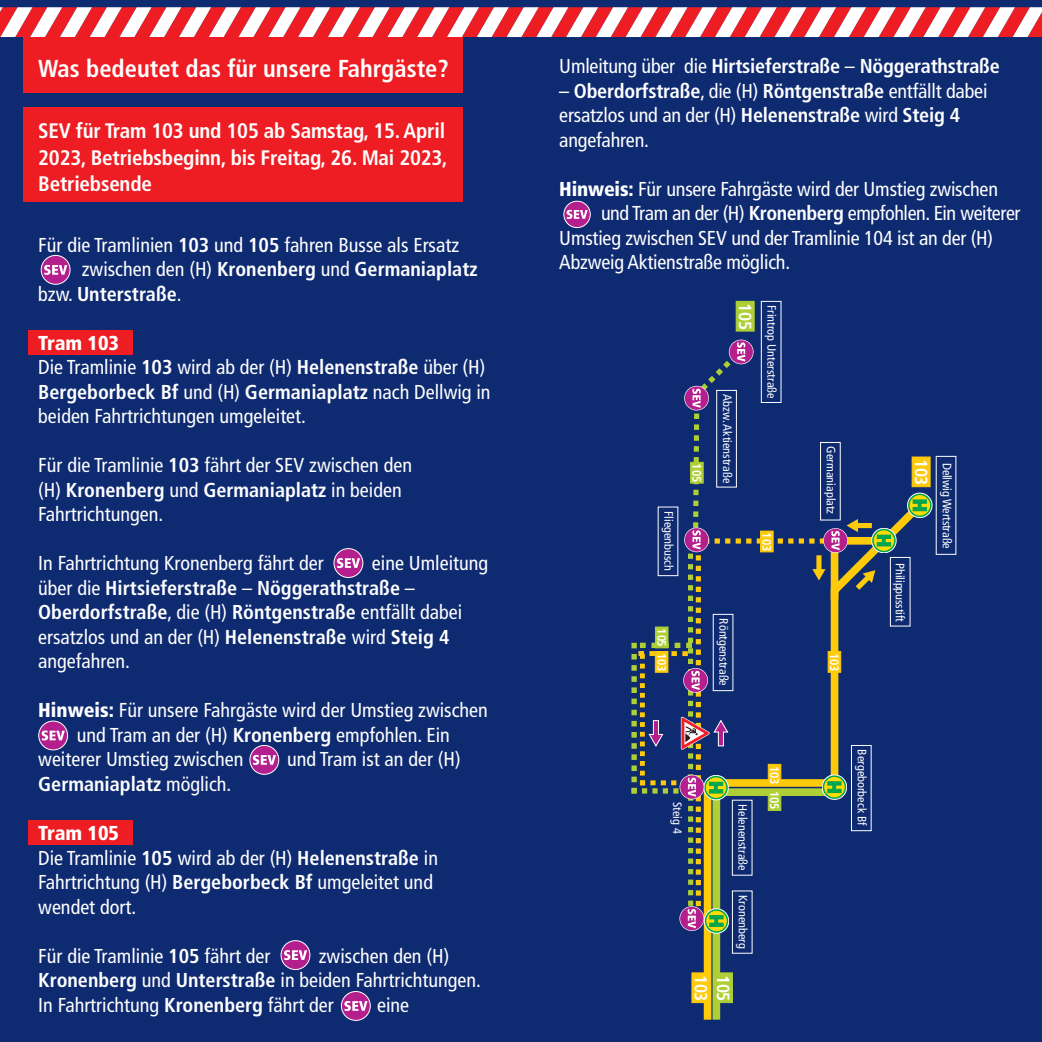
<style>
.page{position:relative;width:1042px;height:1042px;background:#0e2a71}
.page>*{position:absolute;margin:0;border:0;box-sizing:border-box;transform-origin:0 0}
.t1{font:700 condensed 24.5px "Frutiger LT Pro";color:#fff}
.t2{font:700 condensed 21px/26.2px "Frutiger";letter-spacing:-.01em;color:#fff}
.t3{font:condensed 20.12px/24.5px "Frutiger LT Pro";color:#fff}
.t4{font:700 condensed 20.12px "Frutiger LT Pro";color:#fff}
.t5{font:condensed 20.12px "Frutiger LT Pro";letter-spacing:-.02em;color:#fff}
.t6{font:700 condensed 17.5px "Frutiger LT Pro";letter-spacing:-.02em;color:#fff}
.t7{font:condensed 12.25px "Frutiger LT Pro";color:#fff}
.t8{font:700 condensed 12.25px "Frutiger LT Pro";letter-spacing:-.02em;color:#fff}
.s1{font-weight:400}
.s2{font-weight:700}
.s3{font-weight:900}
</style>
<div class="page">
<svg style="left:0;top:7px;width:1042px;height:30px;background:#f18d91"></svg>
<div style="left:28px;top:330px;width:105px;height:24px;background:#ee1d23"></div>
<div style="left:28px;top:820px;width:105px;height:24px;background:#ee1d23"></div>
<div style="left:23px;top:37px;width:440px;height:56px;background:#ee1d23"></div>
<div style="left:23px;top:108px;width:440px;height:94px;background:#ee1d23"></div>
<div style="left:334px;top:548px;width:29px;height:29px;background:#b41e8d;border-radius:50%"></div>
<div style="left:333px;top:548px;width:30px;height:30px;border:1px solid #fff;border-radius:50%"></div>
<svg style="left:337px;top:558px;width:23px;height:10px"></svg>
<svg style="left:39px;top:721px;width:29px;height:29px"></svg>
<div style="left:38px;top:720px;width:30px;height:30px;border:1px solid #fff;border-radius:50%"></div>
<svg style="left:42px;top:730px;width:23px;height:10px"></svg>
<div style="left:41px;top:255px;width:29px;height:29px;background:#b41e8d;border-radius:50%"></div>
<div style="left:41px;top:255px;width:29px;height:30px;border:1px solid #fff;border-radius:50%"></div>
<svg style="left:44px;top:265px;width:23px;height:10px"></svg>
<div style="left:250px;top:745px;width:29px;height:29px;background:#b41e8d;border-radius:50%"></div>
<div style="left:249px;top:745px;width:30px;height:29px;border:1px solid #fff;border-radius:50%"></div>
<svg style="left:253px;top:755px;width:23px;height:10px"></svg>
<div style="left:281px;top:940px;width:29px;height:29px;background:#b41e8d;border-radius:50%"></div>
<div style="left:280px;top:940px;width:30px;height:30px;border:1px solid #fff;border-radius:50%"></div>
<svg style="left:284px;top:950px;width:23px;height:10px"></svg>
<div style="left:341px;top:991px;width:29px;height:29px;background:#b41e8d;border-radius:50%"></div>
<div style="left:341px;top:991px;width:30px;height:29px;border:1px solid #fff;border-radius:50%"></div>
<svg style="left:344px;top:1001px;width:23px;height:10px"></svg>
<div style="left:564px;top:201px;width:26px;height:26px;background:#b41e8d;border-radius:50%"></div>
<div style="left:563px;top:201px;width:27px;height:27px;border:1px solid #fff;border-radius:50%"></div>
<svg style="left:566px;top:210px;width:21px;height:9px"></svg>
<div style="left:761px;top:301px;width:20px;height:102px;background:#0e2a71;border:1px solid #fff"></div>
<div style="left:911px;top:456px;width:19px;height:31px;background:#feca0a;border:1px solid #feca0a"></div>
<svg style="left:907px;top:493px;width:25px;height:24px"></svg>
<div style="left:907px;top:493px;width:25px;height:25px;border:1px solid #fff;border-radius:50%"></div>
<svg style="left:910px;top:495px;width:19px;height:20px"></svg>
<div style="left:910px;top:495px;width:19px;height:20px;border:1px solid #ffdc01;border-radius:50%"></div>
<svg style="left:912px;top:499px;width:15px;height:12px"></svg>
<svg style="left:871px;top:528px;width:25px;height:25px"></svg>
<div style="left:871px;top:528px;width:25px;height:25px;border:1px solid #fff;border-radius:50%"></div>
<div style="left:874px;top:530px;width:20px;height:20px;border:1px solid #ffdc01;border-radius:50%"></div>
<div style="left:735px;top:301px;width:19px;height:30px;background:#aed036;border:1px solid #aed036"></div>
<svg style="left:631px;top:339px;width:261px;height:681px"></svg>
<p class="t1" style="left:38px;top:53px;width:412px">Was bedeutet das für unsere Fahrgäste?</p>
<p class="t4" style="left:559px;top:54px;width:442px"><span class="s1">Umleitung über die</span> Hirtsieferstraße <span class="s1">–</span> Nöggerathstraße</p>
<p class="t3" style="left:559px;top:79px;width:429px">– <span class="s2">Oberdorfstraße</span>, die (H) <span class="s2">Röntgenstraße</span> entfällt dabei ersatzlos und an der (H) <span class="s2">Helenenstraße</span> wird <span class="s2">Steig 4 </span>angefahren.</p>
<p class="t3" style="left:559px;top:177px;width:440px"><span class="s3">Hinweis:</span> Für unsere Fahrgäste wird der Umstieg zwischen</p>
<p class="t5" style="left:601px;top:201px;width:421px">und Tram an der (H) <span class="s2">Kronenberg</span> empfohlen. Ein weiterer</p>
<p class="t3" style="left:559px;top:226px;width:435px">Umstieg zwischen SEV und der Tramlinie 104 ist an der (H)</p>
<p class="t3" style="left:559px;top:250px;width:232px">Abzweig Aktienstraße möglich.</p>
<p class="t2" style="left:38px;top:118px;width:411px">SEV für Tram 103 und 105 ab Samstag, 15. April<br>2023, Betriebsbeginn, bis Freitag, 26. Mai 2023,<br>Betriebsende</p>
<p class="t3" style="left:38px;top:233px;width:422px">Für die Tramlinien <span class="s2">103</span> und <span class="s2">105</span> fahren Busse als Ersatz</p>
<p class="t4" style="left:82px;top:257px;width:397px"><span class="s1">zwischen den (H)</span> Kronenberg <span class="s1">und</span> Germaniaplatz</p>
<p class="t4" style="left:38px;top:282px;width:145px"><span class="s1">bzw.</span> Unterstraße<span class="s1">.</span></p>
<p class="t3" style="left:38px;top:331px;width:454px"><span class="s3">Tram 103<br></span>Die Tramlinie <span class="s2">103</span> wird ab der (H) <span class="s2">Helenenstraße</span> über (H)<br><span class="s2">Bergeborbeck Bf</span> und (H) <span class="s2">Germaniaplatz</span> nach Dellwig in beiden Fahrtrichtungen umgeleitet.</p>
<p class="t3" style="left:38px;top:453px;width:375px">Für die Tramlinie <span class="s2">103</span> fährt der SEV zwischen den (H) <span class="s2">Kronenberg</span> und <span class="s2">Germaniaplatz</span> in beiden<br>Fahrtrichtungen.</p>
<p class="t3" style="left:38px;top:551px;width:287px">In Fahrtrichtung Kronenberg fährt der</p>
<p class="t6" style="left:755px;top:303px;width:28px;rotate:90deg">105</p>
<p class="t7" style="left:779px;top:305px;width:95px;rotate:90deg">Frintrop Unterstraße</p>
<p class="t7" style="left:734px;top:394px;width:90px;rotate:90deg">Abzw.Aktienstraße</p>
<p class="t7" style="left:838px;top:446px;width:69px;rotate:90deg">Germaniaplatz</p>
<p class="t6" style="left:931px;top:459px;width:28px;rotate:90deg">103</p>
<p class="t7" style="left:954px;top:462px;width:88px;rotate:90deg">Dellwig Wertstraße</p>
<p class="t8" style="left:704px;top:463px;width:20px;rotate:90deg">105</p>
<p class="t7" style="left:676px;top:511px;width:62px;rotate:90deg">Fliegenbusch</p>
<p class="t8" style="left:774px;top:532px;width:20px;rotate:90deg">103</p>
<p class="t3" style="left:38px;top:551px;width:451px;text-indent:334px">eine Umleitung über die <span class="s2">Hirtsieferstraße</span> – <span class="s2">Nöggerathstraße</span> – <span class="s2">Oberdorfstraße</span>, die (H) <span class="s2">Röntgenstraße</span> entfällt dabei ersatzlos und an der (H) <span class="s2">Helenenstraße</span> wird <span class="s2">Steig 4 </span>angefahren.</p>
<p class="t3" style="left:38px;top:698px;width:451px"><span class="s3">Hinweis:</span> Für unsere Fahrgäste wird der Umstieg zwischen</p>
<p class="t3" style="left:77px;top:723px;width:374px">und Tram an der (H) <span class="s2">Kronenberg</span> empfohlen. Ein</p>
<p class="t3" style="left:38px;top:747px;width:207px">weiterer Umstieg zwischen</p>
<p class="t3" style="left:287px;top:747px;width:175px">und Tram ist an der (H)</p>
<p class="t4" style="left:38px;top:772px;width:195px">Germaniaplatz <span class="s1">möglich.</span></p>
<p class="t3" style="left:38px;top:821px;width:401px"><span class="s3">Tram 105<br></span>Die Tramlinie <span class="s2">105</span> wird ab der (H) <span class="s2">Helenenstraße</span> in<br>Fahrtrichtung (H) <span class="s2">Bergeborbeck Bf</span> umgeleitet und wendet dort.</p>
<p class="t3" style="left:38px;top:943px;width:234px">Für die Tramlinie <span class="s2">105</span> fährt der</p>
<p class="t7" style="left:907px;top:563px;width:60px;rotate:90deg">Philippusstift</p>
<p class="t7" style="left:731px;top:618px;width:69px;rotate:90deg">Röntgenstraße</p>
<p class="t8" style="left:669px;top:628px;width:20px;rotate:90deg">105</p>
<p class="t8" style="left:669px;top:652px;width:20px;rotate:90deg">103</p>
<p class="t8" style="left:841px;top:652px;width:20px;rotate:90deg">103</p>
<p class="t7" style="left:869px;top:749px;width:78px;rotate:90deg">Bergeborbeck Bf</p>
<p class="t8" style="left:781px;top:765px;width:45px;rotate:90deg">103 105</p>
<p class="t7" style="left:684px;top:801px;width:33px;rotate:90deg">Steig 4</p>
<p class="t7" style="left:750px;top:804px;width:68px;rotate:90deg">Helenenstraße</p>
<p class="t7" style="left:750px;top:895px;width:55px;rotate:90deg">Kronenberg</p>
<p class="t3" style="left:38px;top:943px;width:444px;text-indent:280px">zwischen den (H)<br><span class="s2">Kronenberg</span> und <span class="s2">Unterstraße</span> in beiden Fahrtrichtungen.<br>In Fahrtrichtung <span class="s2">Kronenberg</span> fährt der</p>
<p class="t6" style="left:711px;top:974px;width:28px;rotate:90deg">103</p>
<p class="t6" style="left:733px;top:974px;width:28px;rotate:90deg">105</p>
<p class="t3" style="left:377px;top:992px;width:34px">eine</p>
</div>
